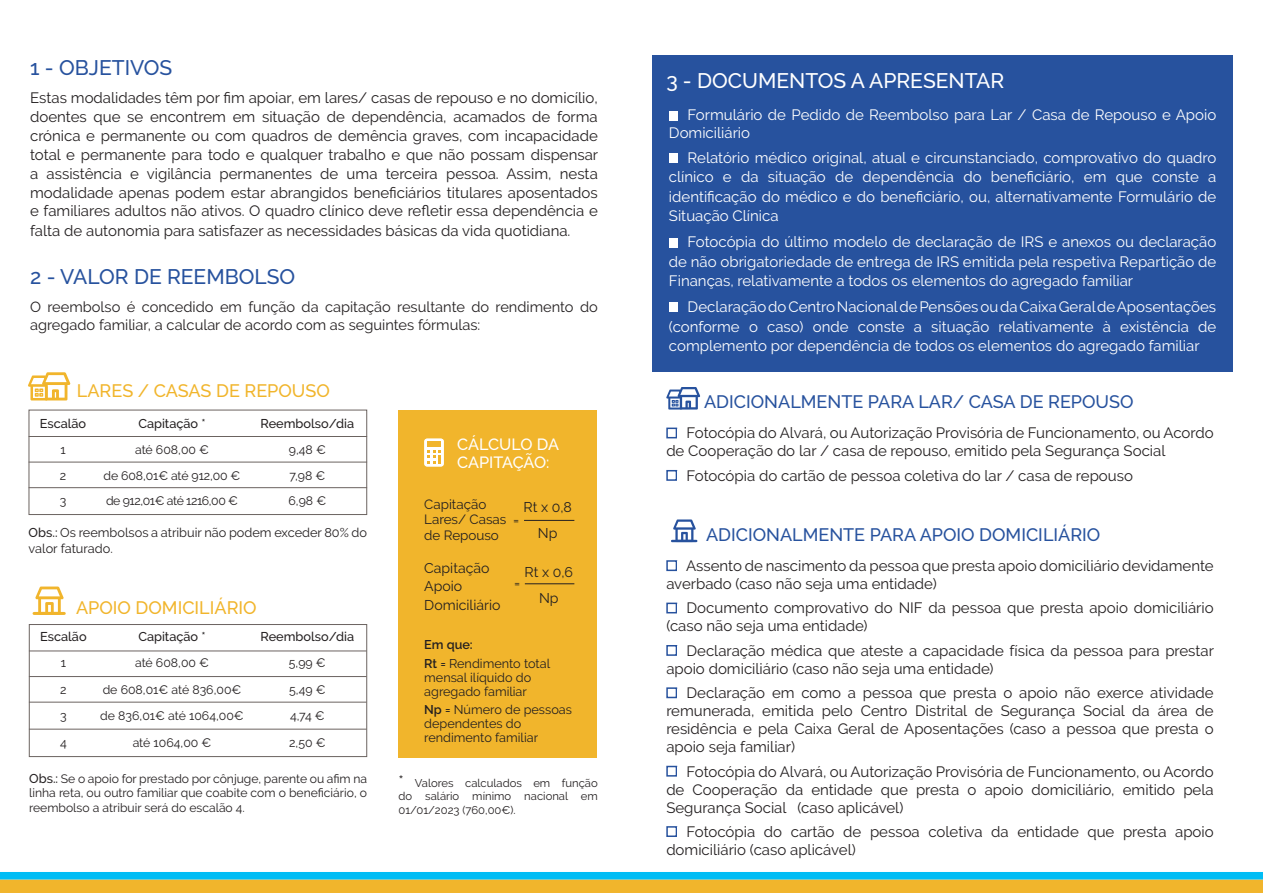
<style>
.page{position:relative;width:1263px;height:893px;background:#fff}
.page>*{position:absolute;margin:0;border:0;box-sizing:border-box;transform-origin:0 0}
.t1{font:500 21px "Raleway";color:#27529e}
.t2{font:500 21px "Raleway";color:#fff}
.t3{font:500 18px "Raleway";color:#27529e}
.t4{font:500 18px "Raleway";color:#f1b52c}
.t5{font:500 16.2px "Raleway";letter-spacing:-.01em;color:#fff}
.t6{font:15px/18px "Raleway";color:#231f20}
.t7{font:15px/19.5px "Raleway";color:#fff;text-align:justify}
.t8{font:14.7px/18.8px "Raleway";color:#231f20}
.t9{font:14.1px/18.3px "Raleway";color:#231f20}
.t10{font:13.35px/15.5px "Raleway";color:#231f20}
.t11{font:12.75px/14.1px "Raleway";color:#231f20}
.t12{font:500 12.75px "Raleway";color:#231f20}
.t13{font:600 12.75px "Raleway";color:#231f20}
.t14{font:12.3px "Raleway";color:#231f20}
.t15{font:12.3px "Raleway";letter-spacing:-.035em;color:#231f20}
.t16{font:12.15px/14.5px "Raleway";color:#231f20;text-align:justify}
.t17{font:11.25px/13.5px "Raleway";color:#231f20;text-align:justify}
.s1{font-weight:500}
.s2{font-weight:600}
.s3{font-weight:500;font-size:12.75px}
.s4{font-size:16.5px}
</style>
<div class="page">
<div style="left:398px;top:410px;width:199px;height:347px;background:#f1b52c"></div>
<div style="left:29px;top:624px;width:338px;height:133px;border:1px solid #6b6360"></div>
<hr style="left:29px;top:651px;width:338px;height:1px;background:#6b6360">
<hr style="left:29px;top:676px;width:338px;height:1px;background:#6b6360">
<hr style="left:29px;top:702px;width:338px;height:1px;background:#6b6360">
<hr style="left:29px;top:729px;width:338px;height:1px;background:#6b6360">
<div style="left:29px;top:410px;width:338px;height:105px;border:1px solid #6b6360"></div>
<hr style="left:29px;top:436px;width:338px;height:1px;background:#6b6360">
<hr style="left:29px;top:462px;width:338px;height:1px;background:#6b6360">
<hr style="left:29px;top:487px;width:338px;height:1px;background:#6b6360">
<svg style="left:666px;top:387px;width:34px;height:23px"></svg>
<div style="left:666px;top:428px;width:11px;height:10px;border:2px solid #27529e"></div>
<div style="left:666px;top:470px;width:11px;height:11px;border:2px solid #27529e"></div>
<svg style="left:673px;top:519px;width:23px;height:21px"></svg>
<hr style="left:672px;top:540px;width:24px;height:2px;background:#27529e">
<div style="left:666px;top:560px;width:11px;height:11px;border:2px solid #27529e"></div>
<div style="left:666px;top:603px;width:11px;height:10px;border:2px solid #27529e"></div>
<div style="left:666px;top:645px;width:11px;height:11px;border:2px solid #27529e"></div>
<div style="left:666px;top:687px;width:11px;height:11px;border:2px solid #27529e"></div>
<div style="left:666px;top:766px;width:11px;height:11px;border:2px solid #27529e"></div>
<div style="left:666px;top:826px;width:11px;height:11px;border:2px solid #27529e"></div>
<hr style="left:524px;top:520px;width:50px;height:1px;background:#231f20">
<hr style="left:525px;top:583px;width:49px;height:1px;background:#231f20">
<svg style="left:424px;top:439px;width:20px;height:27px"></svg>
<svg style="left:28px;top:372px;width:43px;height:28px"></svg>
<div style="left:0;top:879px;width:1263px;height:14px;background:#f1b52c"></div>
<div style="left:0;top:872px;width:1263px;height:7px;background:#00bdf5"></div>
<svg style="left:35px;top:586px;width:29px;height:26px"></svg>
<hr style="left:34px;top:612px;width:30px;height:3px;background:#f1b52c">
<div style="left:652px;top:55px;width:581px;height:317px;background:#27529e"></div>
<div style="left:669px;top:111px;width:9px;height:9px;background:#fff"></div>
<div style="left:669px;top:153px;width:9px;height:10px;background:#fff"></div>
<div style="left:669px;top:238px;width:9px;height:9px;background:#fff"></div>
<div style="left:669px;top:303px;width:9px;height:9px;background:#fff"></div>
<p class="t1" style="left:30px;top:55px;width:144px">1 - OBJETIVOS</p>
<p class="t6" style="left:30px;top:88px;width:570px;line-height:19px;text-align:justify">Estas modalidades têm por fim apoiar, em lares/ casas de repouso e no domicílio, doentes que se encontrem em situação de dependência, acamados de forma crónica e permanente ou com quadros de demência graves, com incapacidade total e permanente para todo e qualquer trabalho e que não possam dispensar a assistência e vigilância permanentes de uma terceira pessoa. Assim, nesta modalidade apenas podem estar abrangidos beneficiários titulares aposentados e familiares adultos não ativos. O quadro clínico deve refletir essa dependência e falta de autonomia para satisfazer as necessidades básicas da vida quotidiana.</p>
<p class="t1" style="left:30px;top:264px;width:267px">2 - VALOR DE REEMBOLSO</p>
<p class="t8" style="left:30px;top:297px;width:569px">O reembolso é concedido em função da capitação resultante do rendimento do agregado familiar, a calcular de acordo com as seguintes fórmulas:</p>
<p class="t4" style="left:77px;top:380px;width:254px">LARES / CASAS DE REPOUSO</p>
<p class="t12" style="left:40px;top:416px;width:48px">Escalão</p>
<p class="t14" style="left:60px;top:442px;width:7px">1</p>
<p class="t14" style="left:60px;top:468px;width:8px">2</p>
<p class="t14" style="left:60px;top:494px;width:8px">3</p>
<p class="t12" style="left:138px;top:416px;width:69px">Capitação *</p>
<p class="t14" style="left:135px;top:442px;width:76px">até 608,00 €</p>
<p class="t14" style="left:104px;top:468px;width:138px">de 608,01€ até 912,00 €</p>
<p class="t15" style="left:106px;top:494px;width:133px">de 912,01€ até 1216,00 €</p>
<p class="t12" style="left:261px;top:416px;width:95px">Reembolso/dia</p>
<p class="t14" style="left:289px;top:442px;width:38px">9,48 €</p>
<p class="t14" style="left:289px;top:468px;width:37px">7,98 €</p>
<p class="t14" style="left:289px;top:494px;width:39px">6,98 €</p>
<p class="t11" style="left:29px;top:525px;width:340px;line-height:15.3px"><span class="s1">Obs.:</span> Os reembolsos a atribuir não podem exceder 80% do valor faturado.</p>
<p class="t4" style="left:76px;top:597px;width:182px">APOIO DOMICILIÁRIO</p>
<p class="t12" style="left:40px;top:630px;width:48px">Escalão</p>
<p class="t14" style="left:61px;top:656px;width:7px">1</p>
<p class="t14" style="left:60px;top:682px;width:8px">2</p>
<p class="t14" style="left:60px;top:709px;width:8px">3</p>
<p class="t14" style="left:60px;top:735px;width:8px">4</p>
<p class="t12" style="left:138px;top:629px;width:69px">Capitação *</p>
<p class="t14" style="left:135px;top:656px;width:76px">até 608,00 €</p>
<p class="t14" style="left:103px;top:682px;width:140px">de 608,01€ até 836,00€</p>
<p class="t14" style="left:100px;top:709px;width:145px">de 836,01€ até 1064,00€</p>
<p class="t14" style="left:133px;top:735px;width:80px">até 1064,00 €</p>
<p class="t12" style="left:261px;top:629px;width:95px">Reembolso/dia</p>
<p class="t14" style="left:289px;top:655px;width:38px">5,99 €</p>
<p class="t14" style="left:289px;top:682px;width:38px">5,49 €</p>
<p class="t14" style="left:290px;top:709px;width:36px">4,74 €</p>
<p class="t14" style="left:289px;top:735px;width:38px">2,50 €</p>
<p class="t5" style="left:457px;top:434px;width:103px">CÁLCULO DA</p>
<p class="t5" style="left:457px;top:453px;width:94px">CAPITAÇÃO:</p>
<p class="t10" style="left:424px;top:496px;width:64px">Capitação</p>
<p class="t10" style="left:424px;top:512px;width:84px">Lares/ Casas de Repouso</p>
<p class="t9" style="left:513px;top:510px;width:8px">=</p>
<p class="t9" style="left:524px;top:498px;width:50px">Rt x 0,8</p>
<p class="t9" style="left:538px;top:524px;width:21px">Np</p>
<p class="t9" style="left:424px;top:559px;width:67px">Capitação</p>
<p class="t9" style="left:424px;top:577px;width:78px">Apoio<br>Domiciliário</p>
<p class="t9" style="left:514px;top:574px;width:8px">=</p>
<p class="t9" style="left:525px;top:563px;width:50px">Rt x 0,6</p>
<p class="t9" style="left:539px;top:588px;width:21px">Np</p>
<p class="t13" style="left:424px;top:637px;width:50px">Em que:</p>
<p class="t11" style="left:424px;top:656px;width:127px"><span class="s2">Rt =</span> Rendimento total mensal ilíquido do agregado familiar</p>
<p class="t11" style="left:424px;top:702px;width:149px"><span class="s2">Np =</span> Número de pessoas dependentes do rendimento familiar</p>
<p class="t16" style="left:29px;top:771px;width:339px"><span class="s3">Obs.:</span> Se o apoio for prestado por cônjuge, parente ou afim na linha reta, ou outro familiar que coabite com o beneficiário, o reembolso a atribuir será do escalão 4.</p>
<p class="t17" style="left:398px;top:776px;width:201px"><span class="s4">*</span> Valores calculados em função do salário mínimo nacional em 01/01/2023 (760,00€).</p>
<p class="t2" style="left:666px;top:68px;width:339px">3 - DOCUMENTOS A APRESENTAR</p>
<p class="t7" style="left:669px;top:106px;width:549px;line-height:18px;text-indent:19px">Formulário de Pedido de Reembolso para Lar / Casa de Repouso e Apoio<br>Domiciliário</p>
<p class="t7" style="left:669px;top:148px;width:549px;text-indent:19px">Relatório médico original, atual e circunstanciado, comprovativo do quadro clínico e da situação de dependência do beneficiário, em que conste a identificação do médico e do beneficiário, ou, alternativamente Formulário de Situação Clínica</p>
<p class="t7" style="left:669px;top:232px;width:549px;text-indent:19px">Fotocópia do último modelo de declaração de IRS e anexos ou declaração de não obrigatoriedade de entrega de IRS emitida pela respetiva Repartição de Finanças, relativamente a todos os elementos do agregado familiar</p>
<p class="t7" style="left:669px;top:297px;width:549px;text-indent:19px">Declaração do Centro Nacional de Pensões ou da Caixa Geral de Aposentações (conforme o caso) onde conste a situação relativamente à existência de complemento por dependência de todos os elementos do agregado familiar</p>
<p class="t3" style="left:704px;top:391px;width:431px">ADICIONALMENTE PARA LAR/ CASA DE REPOUSO</p>
<p class="t6" style="left:666px;top:424px;width:549px;text-indent:20px">Fotocópia do Alvará, ou Autorização Provisória de Funcionamento, ou Acordo de Cooperação do lar / casa de repouso, emitido pela Segurança Social</p>
<p class="t6" style="left:686px;top:466px;width:448px">Fotocópia do cartão de pessoa coletiva do lar / casa de repouso</p>
<p class="t3" style="left:706px;top:524px;width:396px">ADICIONALMENTE PARA APOIO DOMICILIÁRIO</p>
<p class="t6" style="left:666px;top:557px;width:549px;text-indent:20px">Assento de nascimento da pessoa que presta apoio domiciliário devidamente averbado (caso não seja uma entidade)</p>
<p class="t6" style="left:666px;top:599px;width:549px;text-indent:20px">Documento comprovativo do NIF da pessoa que presta apoio domiciliário (caso não seja uma entidade)</p>
<p class="t6" style="left:666px;top:641px;width:549px;text-indent:20px">Declaração médica que ateste a capacidade física da pessoa para prestar apoio domiciliário (caso não seja uma entidade)</p>
<p class="t6" style="left:666px;top:684px;width:549px;text-align:justify;text-indent:20px">Declaração em como a pessoa que presta o apoio não exerce atividade remunerada, emitida pelo Centro Distrital de Segurança Social da área de residência e pela Caixa Geral de Aposentações (caso a pessoa que presta o apoio seja familiar)</p>
<p class="t6" style="left:666px;top:762px;width:549px;text-align:justify;text-indent:20px">Fotocópia do Alvará, ou Autorização Provisória de Funcionamento, ou Acordo de Cooperação da entidade que presta o apoio domiciliário, emitido pela Segurança Social (caso aplicável)</p>
<p class="t6" style="left:666px;top:823px;width:549px;text-indent:20px">Fotocópia do cartão de pessoa coletiva da entidade que presta apoio domiciliário (caso aplicável)</p>
</div>
